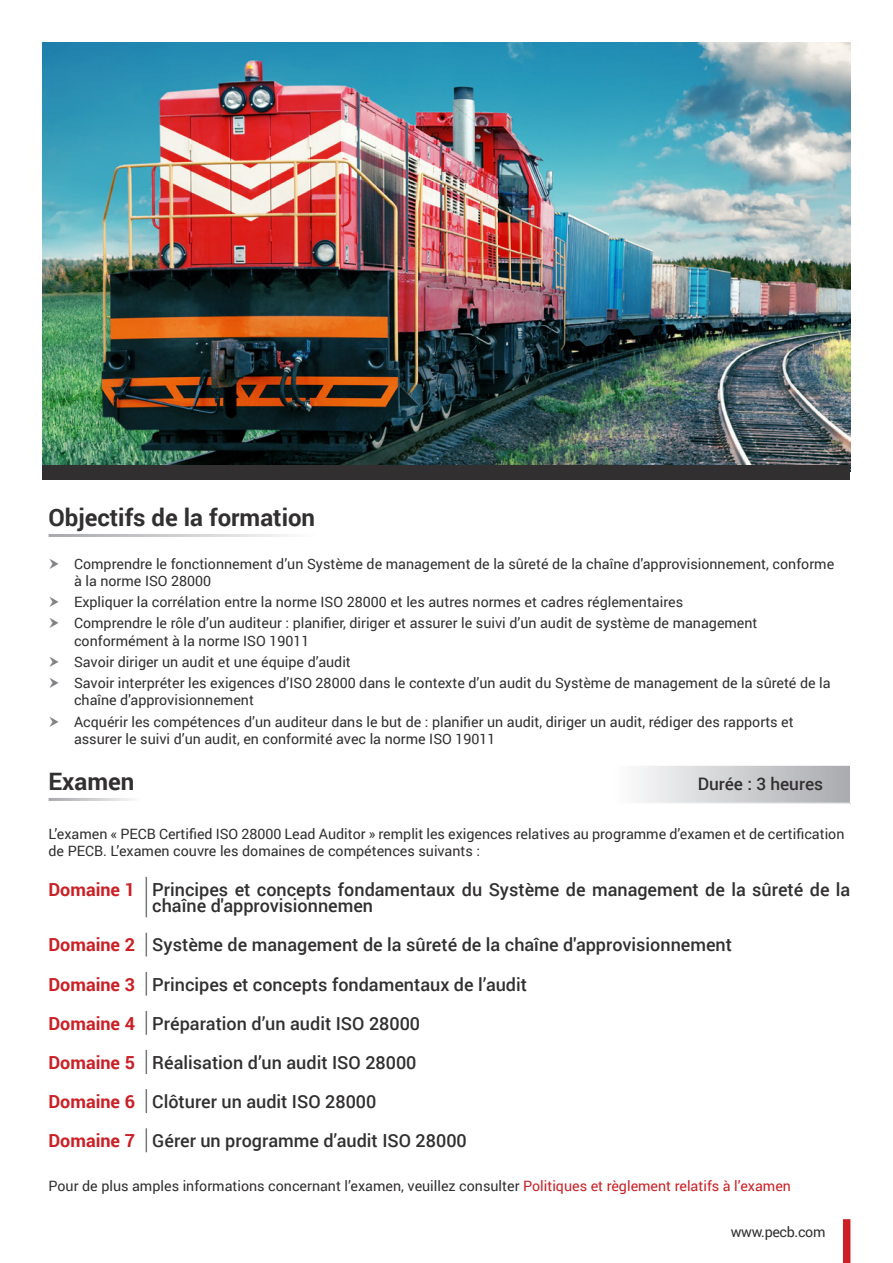
<style>
.page{position:relative;width:893px;height:1263px;background:#fff}
.page>*{position:absolute;margin:0;border:0;box-sizing:border-box;transform-origin:0 0}
.t1{font:700 24px "Roboto";color:#312f30}
.t2{font:500 18px/16.5px "Roboto";color:#312f30}
.t3{font:700 18px "Roboto";color:#ca2026}
.t4{font:500 17.25px "Roboto";color:#312f30}
.Bullet_Points{font:14.25px/17.1px "Roboto";color:#312f30}
.Bullet_Points-2{font:14.25px "Roboto";letter-spacing:-.025em;color:#312f30}
.s1{color:#ca2026}
</style>
<div class="page">
<img style="left:43px;top:43px;width:807px;height:422px">
<div style="left:843px;top:1219px;width:7px;height:44px;background:#ca2026"></div>
<div style="left:43px;top:465px;width:807px;height:15px;background:#312f30"></div>
<svg style="left:639px;top:766px;width:211px;height:37px;background:#cecfd1"></svg>
<hr style="left:146px;top:877px;width:1px;height:40px;background:#76787b">
<svg style="left:146px;top:932px;width:1px;height:25px"></svg>
<svg style="left:146px;top:972px;width:1px;height:24px"></svg>
<svg style="left:146px;top:1011px;width:1px;height:24px"></svg>
<svg style="left:146px;top:1050px;width:1px;height:24px"></svg>
<svg style="left:146px;top:1089px;width:1px;height:24px"></svg>
<svg style="left:146px;top:1128px;width:1px;height:24px"></svg>
<p class="t1" style="left:49px;top:501px;width:268px">Objectifs de la formation</p>
<p class="Bullet_Points" style="left:74px;top:554px;width:762px">Comprendre le fonctionnement d’un Système de management de la sûreté de la chaîne d'approvisionnement, conforme à la norme ISO 28000</p>
<p class="Bullet_Points" style="left:74px;top:593px;width:611px">Expliquer la corrélation entre la norme ISO 28000 et les autres normes et cadres réglementaires</p>
<p class="Bullet_Points" style="left:74px;top:614px;width:685px">Comprendre le rôle d’un auditeur : planifier, diriger et assurer le suivi d’un audit de système de management conformément à la norme ISO 19011</p>
<p class="Bullet_Points" style="left:74px;top:653px;width:278px">Savoir diriger un audit et une équipe d’audit</p>
<p class="Bullet_Points" style="left:74px;top:674px;width:758px">Savoir interpréter les exigences d’ISO 28000 dans le contexte d’un audit du Système de management de la sûreté de la chaîne d'approvisionnement</p>
<p class="Bullet_Points" style="left:74px;top:712px;width:721px">Acquérir les compétences d’un auditeur dans le but de : planifier un audit, diriger un audit, rédiger des rapports et assurer le suivi d’un audit, en conformité avec la norme ISO 19011</p>
<p class="t1" style="left:49px;top:765px;width:87px">Examen</p>
<p class="t4" style="left:698px;top:771px;width:127px">Durée : 3 heures</p>
<p class="Bullet_Points" style="left:49px;top:825px;width:797px;line-height:16.5px">L’examen « PECB Certified ISO 28000 Lead Auditor » remplit les exigences relatives au programme d’examen et de certification de PECB. L’examen couvre les domaines de compétences suivants :</p>
<p class="t3" style="left:49px;top:877px;width:88px">Domaine 1</p>
<p class="t2" style="left:152px;top:880px;width:700px">Principes et concepts fondamentaux du Système de management de la sûreté de la chaîne d'approvisionnemen</p>
<p class="t3" style="left:49px;top:932px;width:88px">Domaine 2</p>
<p class="t2" style="left:152px;top:936px;width:581px">Système de management de la sûreté de la chaîne d'approvisionnement</p>
<p class="t3" style="left:49px;top:971px;width:88px">Domaine 3</p>
<p class="t2" style="left:152px;top:975px;width:376px">Principes et concepts fondamentaux de l’audit</p>
<p class="t3" style="left:49px;top:1010px;width:88px">Domaine 4</p>
<p class="t2" style="left:152px;top:1014px;width:269px">Préparation d’un audit ISO 28000</p>
<p class="t3" style="left:49px;top:1050px;width:88px">Domaine 5</p>
<p class="t2" style="left:152px;top:1053px;width:266px">Réalisation d’un audit ISO 28000</p>
<p class="t3" style="left:49px;top:1089px;width:88px">Domaine 6</p>
<p class="t2" style="left:152px;top:1092px;width:226px">Clôturer un audit ISO 28000</p>
<p class="t3" style="left:49px;top:1128px;width:88px">Domaine 7</p>
<p class="t2" style="left:152px;top:1132px;width:316px">Gérer un programme d’audit ISO 28000</p>
<p class="Bullet_Points" style="left:49px;top:1176px;width:744px">Pour de plus amples informations concernant l’examen, veuillez consulter <span class="s1">Politiques et règlement relatifs à l’examen</span></p>
<p class="Bullet_Points-2" style="left:731px;top:1221px;width:96px">www.pecb.com</p>
</div>
